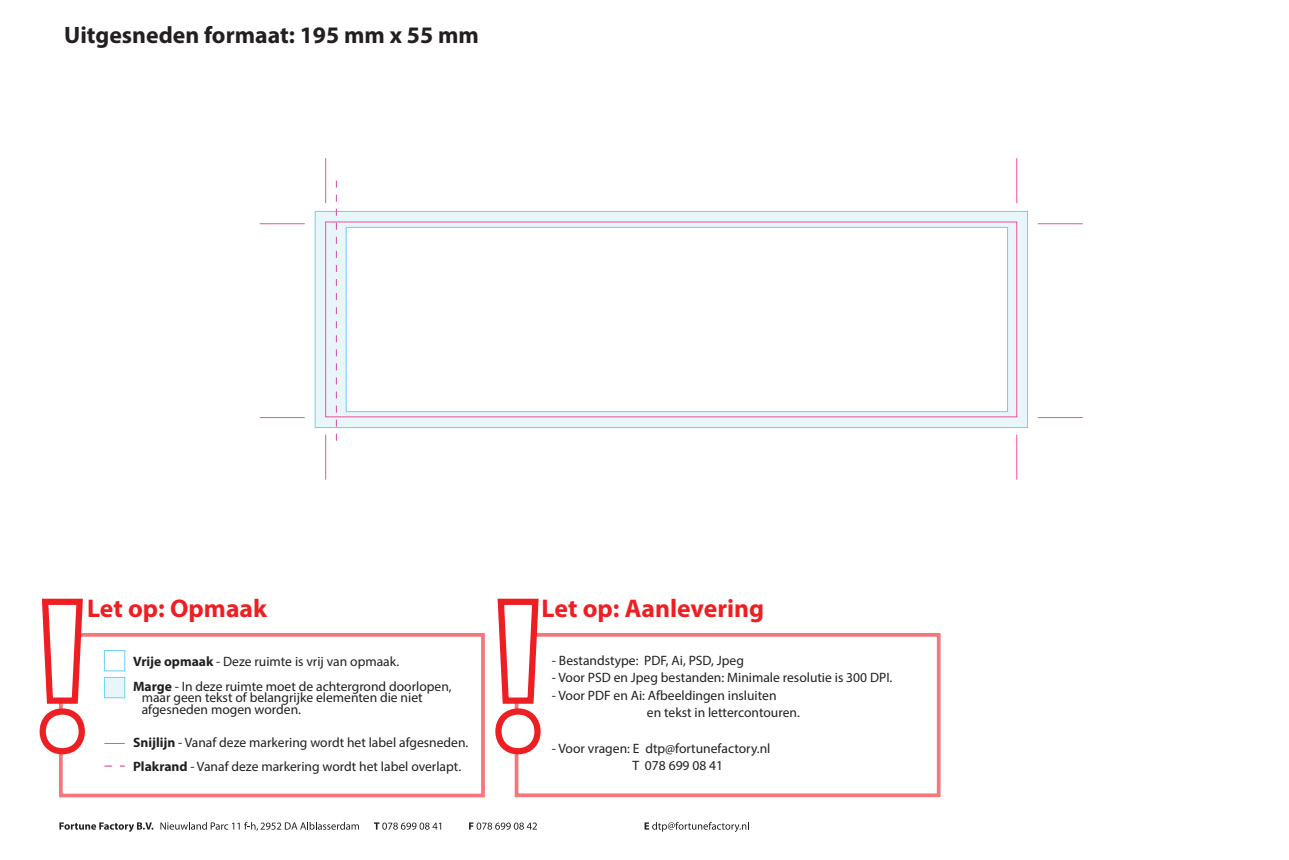
<style>
.page{position:relative;width:1289px;height:860px;background:#fff}
.page>*{position:absolute;margin:0;border:0;box-sizing:border-box;transform-origin:0 0}
.t1{font:700 25.62px "Myriad Pro";color:#ee1f23}
.t2{font:700 23.75px "Myriad Pro";color:#231f20}
.t3{font:13.62px/11.2px "Myriad Pro";color:#231f20}
.s1{font-weight:700}
</style>
<div class="page">
<svg style="left:315px;top:211px;width:713px;height:217px;background:#e1e9f2"></svg>
<div style="left:346px;top:227px;width:662px;height:185px;background:#fff;border:1px solid #6dcff6"></div>
<hr style="left:325px;top:158px;width:1px;height:45px;background:#ee509c">
<hr style="left:260px;top:223px;width:45px;height:1px;background:#ee509c">
<hr style="left:325px;top:435px;width:1px;height:45px;background:#ee509c">
<hr style="left:1016px;top:158px;width:1px;height:45px;background:#ee509c">
<hr style="left:1016px;top:435px;width:1px;height:45px;background:#ee509c">
<hr style="left:260px;top:417px;width:45px;height:1px;background:#ee509c">
<hr style="left:1038px;top:223px;width:45px;height:1px;background:#ee509c">
<hr style="left:1038px;top:417px;width:45px;height:1px;background:#ee509c">
<svg style="left:336px;top:181px;width:1px;height:260px"></svg>
<svg style="left:104px;top:743px;width:21px;height:1px"></svg>
<svg style="left:104px;top:765px;width:21px;height:2px"></svg>
<div style="left:104px;top:677px;width:21px;height:21px;background:#e8f6f9;border:1px solid #6dcff6"></div>
<div style="left:104px;top:650px;width:21px;height:21px;background:#fff;border:1px solid #6dcff6"></div>
<svg style="left:39px;top:598px;width:49px;height:159px"></svg>
<svg style="left:495px;top:598px;width:49px;height:159px"></svg>
<svg style="left:59px;top:822px;width:94px;height:10px"></svg>
<svg style="left:160px;top:822px;width:199px;height:9px"></svg>
<svg style="left:374px;top:822px;width:67px;height:8px"></svg>
<svg style="left:469px;top:822px;width:68px;height:8px"></svg>
<svg style="left:644px;top:822px;width:105px;height:10px"></svg>
<h2 class="t2" style="left:64px;top:20px;width:416px">Uitgesneden formaat: 195 mm x 55 mm</h2>
<h1 class="t1" style="left:87px;top:592px;width:181px">Let op: Opmaak</h1>
<p class="t3" style="left:133px;top:655px;width:268px"><span class="s1">Vrije opmaak</span> - Deze ruimte is vrij van opmaak.</p>
<p class="t3" style="left:142px;top:681px;width:312px;text-indent:-9px"><span class="s1">Marge</span> - In deze ruimte moet de achtergrond doorlopen, maar geen tekst of belangrijke elementen die niet afgesneden mogen worden.</p>
<p class="t3" style="left:133px;top:737px;width:337px"><span class="s1">Snijlijn</span> - Vanaf deze markering wordt het label afgesneden.</p>
<p class="t3" style="left:133px;top:761px;width:330px"><span class="s1">Plakrand</span> - Vanaf deze markering wordt het label overlapt.</p>
<h1 class="t1" style="left:542px;top:592px;width:224px">Let op: Aanlevering</h1>
<p class="t3" style="left:552px;top:654px;width:194px">- Bestandstype: PDF, Ai, PSD, Jpeg</p>
<p class="t3" style="left:552px;top:672px;width:342px">- Voor PSD en Jpeg bestanden: Minimale resolutie is 300 DPI.</p>
<p class="t3" style="left:647px;top:686px;width:154px;line-height:17.6px;text-indent:-95px">- Voor PDF en Ai: Afbeeldingen insluiten<br>en tekst in lettercontouren.</p>
<p class="t3" style="left:632px;top:739px;width:139px;line-height:17.6px;text-indent:-80px">- Voor vragen: E dtp@fortunefactory.nl<br>T 078 699 08 41</p>
</div>
